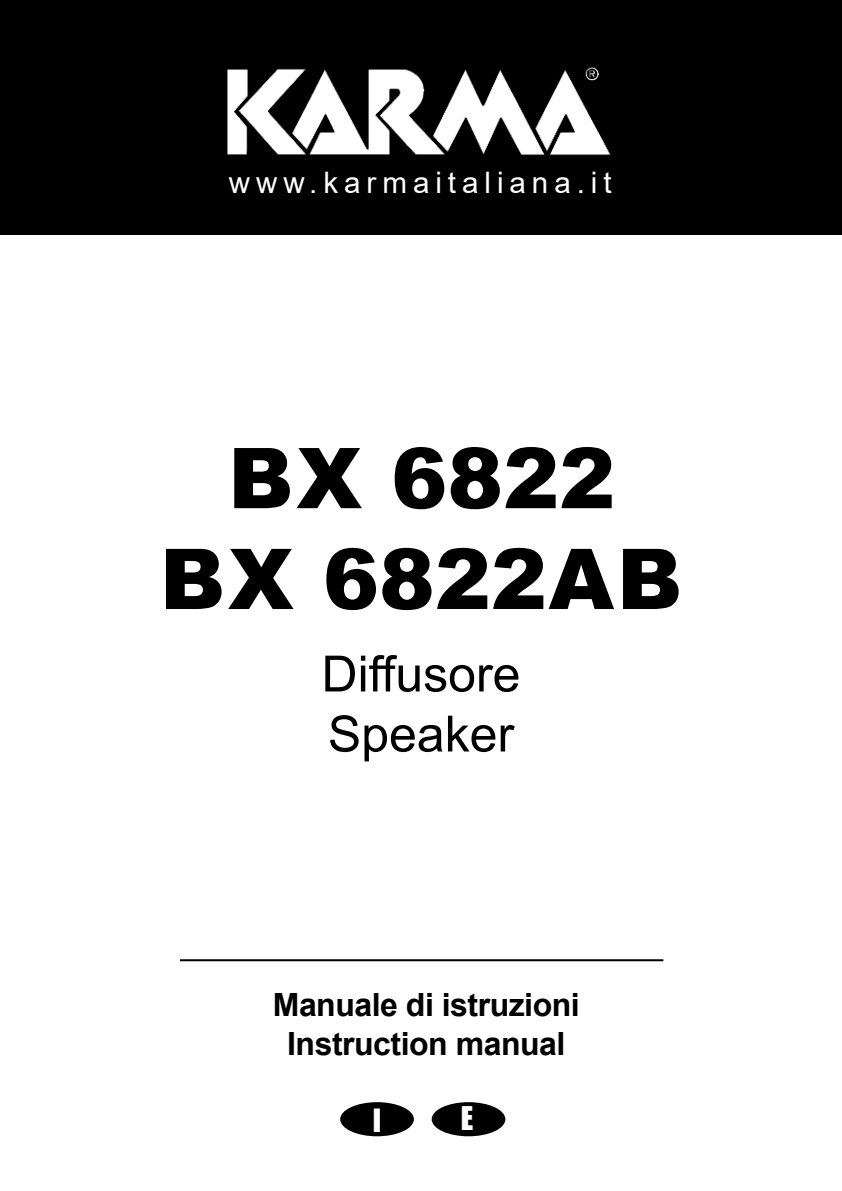
<style>
.page{position:relative;width:842px;height:1191px;background:#fff}
.page>*{position:absolute;margin:0;border:0;box-sizing:border-box;transform-origin:0 0}
.t1{font:900 84px/100.8px "Arial";color:#000;text-align:center}
.t2{font:50px/60px "Arial";color:#000}
.t3{font:700 32px/38.4px "Arial";letter-spacing:-.015em;color:#000;text-align:center}
.t4{font:30px "Impact";color:#fff}
.t5{font:29.6px "Arial";letter-spacing:.2em;color:#fff}
.t6{font:29.4px "Impact";color:#fff}
</style>
<div class="page">
<div style="left:0;top:0;width:842px;height:234px;background:#000"></div>
<img style="left:227px;top:67px;width:384px;height:89px">
<div style="left:340px;top:1102px;width:74px;height:34px;background:#000;border-radius:50%"></div>
<div style="left:432px;top:1102px;width:73px;height:34px;background:#000;border-radius:50%"></div>
<hr style="left:180px;top:959px;width:483px;height:2px;background:#000">
<p class="t5" style="left:229px;top:163px;width:384px">www.karmaitaliana.it</p>
<h1 class="t1" style="left:160px;top:425px;width:524px">BX 6822<br>BX 6822AB</h1>
<h2 class="t2" style="left:321px;top:643px;width:200px">Diffusore<br>Speaker</h2>
<p class="t3" style="left:273px;top:986px;width:308px">Manuale di istruzioni<br>Instruction manual</p>
<p class="t6" style="left:373px;top:1097px;width:10px">I</p>
<p class="t4" style="left:461px;top:1094px;width:14px">E</p>
</div>
